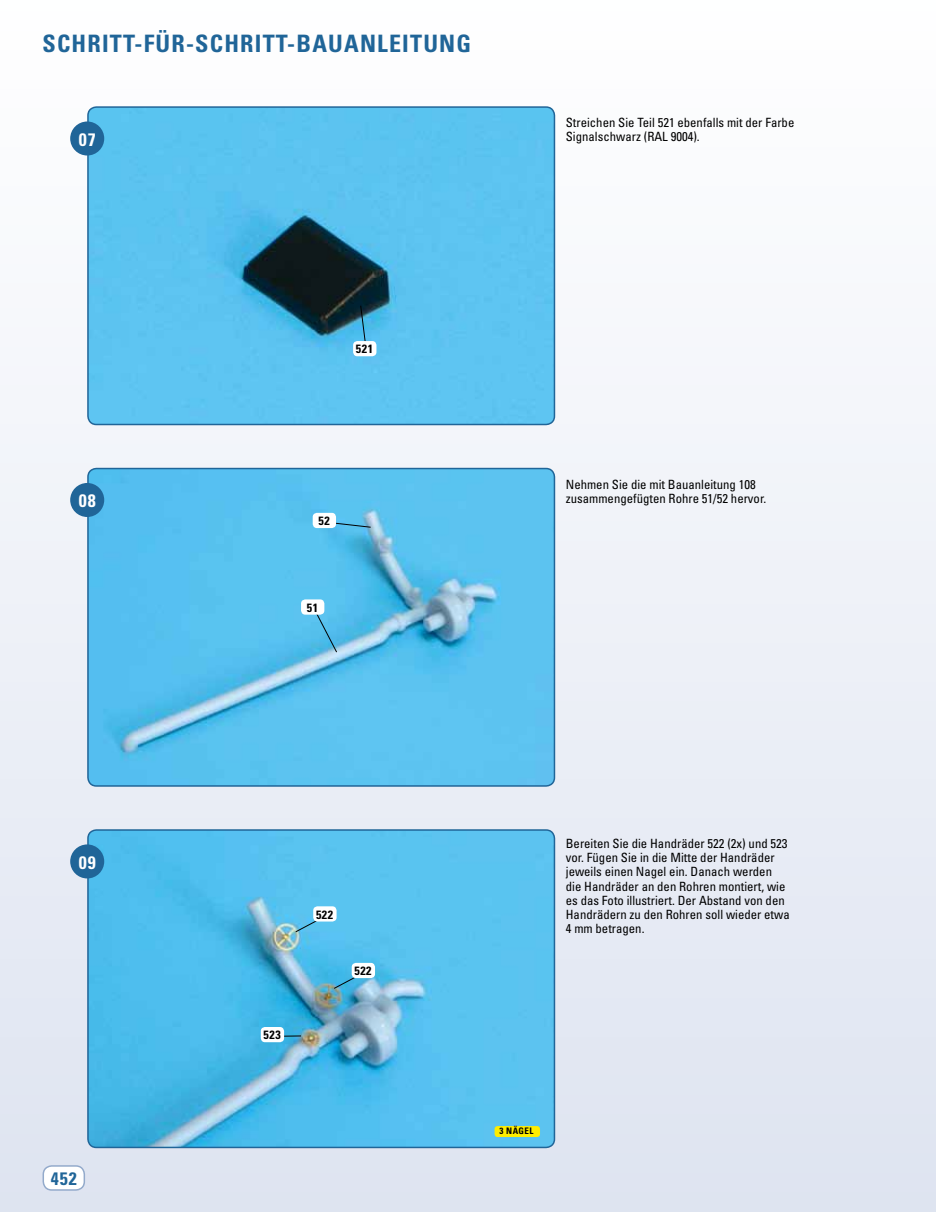
<style>
.page{position:relative;width:936px;height:1212px;background:#fff}
.page>*{position:absolute;margin:0;border:0;box-sizing:border-box;transform-origin:0 0}
.t1{font:700 condensed 24px "Univers";letter-spacing:.05em;color:#206598}
.t2{font:700 condensed 18px "Univers";color:#fff}
.t3{font:700 condensed 18px "Univers";color:#206598}
.t4{font:condensed 12.75px/14.2px "Univers";color:#000}
.t5{font:700 condensed 12px "Univers";letter-spacing:.05em;color:#000}
.t6{font:700 condensed 9px "Univers";color:#000}
</style>
<div class="page">
<div style="left:0;top:0;width:935px;height:1212px;background:linear-gradient(to bottom,#fff,#dee4f0)"></div>
<div style="left:43px;top:1166px;width:41px;height:24px;background:#fff;border-radius:9px"></div>
<div style="left:43px;top:1165px;width:42px;height:26px;border:2px solid #93aacb;border-radius:9px"></div>
<img style="left:88px;top:107px;width:466px;height:317px">
<div style="left:87px;top:106px;width:468px;height:319px;border:2px solid #206598;border-radius:9px"></div>
<div style="left:70px;top:121px;width:34px;height:35px;background:#206598;border-radius:50%"></div>
<img style="left:88px;top:830px;width:466px;height:317px">
<div style="left:87px;top:829px;width:468px;height:319px;border:2px solid #206598;border-radius:9px"></div>
<div style="left:70px;top:844px;width:34px;height:34px;background:#206598;border-radius:50%"></div>
<img style="left:88px;top:468px;width:466px;height:318px">
<div style="left:87px;top:468px;width:468px;height:319px;border:2px solid #206598;border-radius:9px"></div>
<div style="left:70px;top:483px;width:34px;height:34px;background:#206598;border-radius:50%"></div>
<svg style="left:360px;top:305px;width:7px;height:36px"></svg>
<svg style="left:313px;top:608px;width:24px;height:45px"></svg>
<svg style="left:294px;top:914px;width:33px;height:19px"></svg>
<svg style="left:333px;top:971px;width:33px;height:18px"></svg>
<hr style="left:274px;top:1035px;width:27px;height:2px;background:#000">
<svg style="left:334px;top:521px;width:37px;height:7px"></svg>
<div style="left:353px;top:341px;width:23px;height:15px;background:#fff;border-radius:4px"></div>
<div style="left:301px;top:599px;width:23px;height:16px;background:#fff;border-radius:4px"></div>
<div style="left:313px;top:906px;width:23px;height:15px;background:#fff;border-radius:4px"></div>
<div style="left:351px;top:963px;width:24px;height:15px;background:#fff;border-radius:4px"></div>
<div style="left:261px;top:1027px;width:23px;height:15px;background:#fff;border-radius:4px"></div>
<div style="left:313px;top:513px;width:23px;height:15px;background:#fff;border-radius:4px"></div>
<div style="left:494px;top:1126px;width:46px;height:11px;background:#ffed00;border-radius:3px"></div>
<h1 class="t1" style="left:43px;top:29px;width:430px">SCH RITT-FÜR-SCH RITT-BAUANLEITUNG</h1>
<h2 class="t2" style="left:79px;top:128px;width:18px">07</h2>
<h2 class="t2" style="left:79px;top:490px;width:18px">08</h2>
<p class="t5" style="left:356px;top:341px;width:19px">521</p>
<p class="t5" style="left:318px;top:514px;width:13px">52</p>
<p class="t5" style="left:307px;top:600px;width:13px">51</p>
<p class="t4" style="left:566px;top:115px;width:230px">Streichen Sie Teil 521 ebenfalls mit der Farbe<br>Signalschwarz (RAL 9004).</p>
<p class="t4" style="left:566px;top:477px;width:202px">Nehmen Sie die mit Bauanleitung 108 zusammengefügten Rohre 51/52 hervor.</p>
<h2 class="t2" style="left:79px;top:851px;width:18px">09</h2>
<h2 class="t3" style="left:51px;top:1167px;width:27px">452</h2>
<p class="t5" style="left:263px;top:1028px;width:19px">523</p>
<p class="t5" style="left:316px;top:907px;width:19px">522</p>
<p class="t5" style="left:354px;top:963px;width:19px">522</p>
<p class="t4" style="left:566px;top:836px;width:225px">Bereiten Sie die Handräder 522 (2x) und 523 vor. Fügen Sie in die Mitte der Handräder jeweils einen Nagel ein. Danach werden die Handräder an den Rohren montiert, wie es das Foto illustriert. Der Abstand von den Handrädern zu den Rohren soll wieder etwa 4 mm betragen.</p>
<p class="t6" style="left:499px;top:1125px;width:26px">3 NÄGEL</p>
</div>
